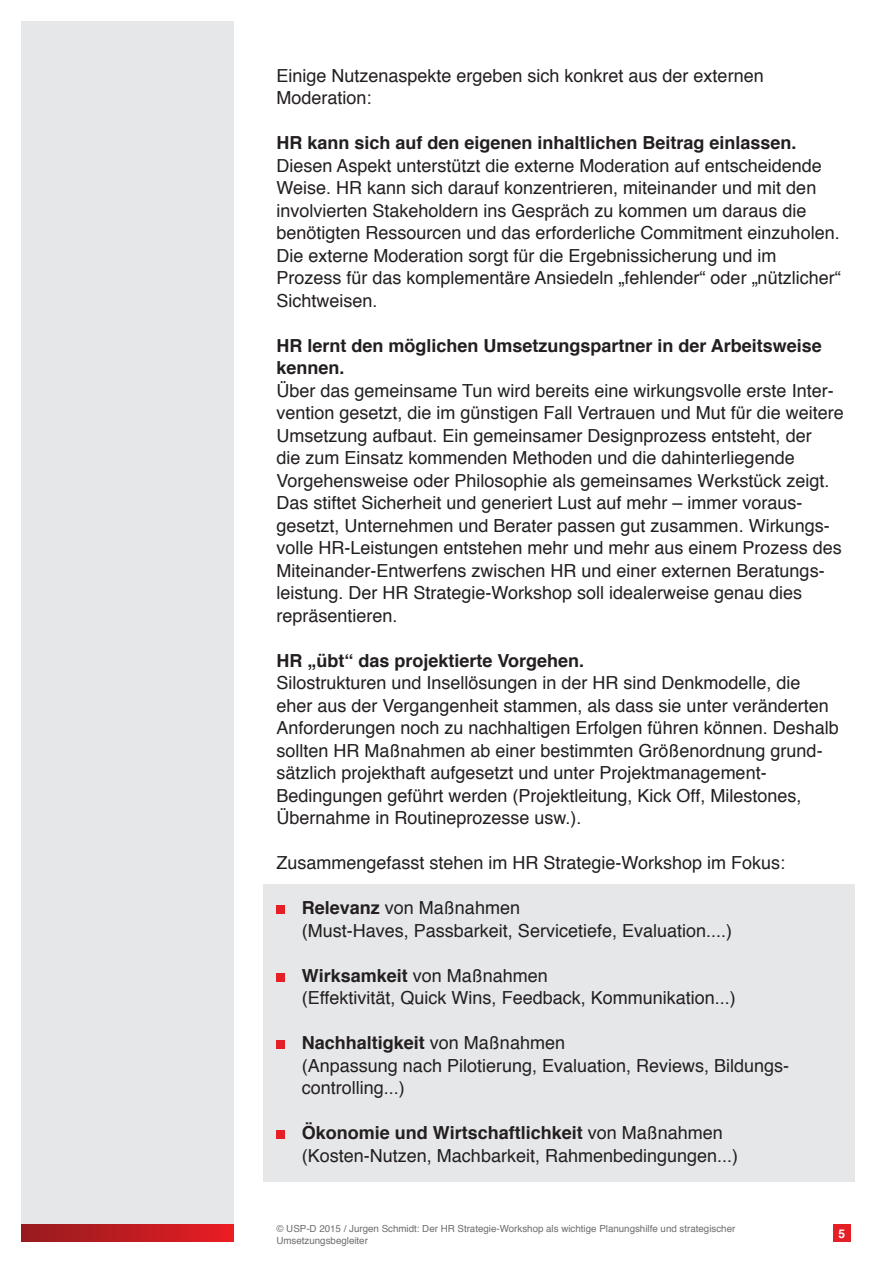
<style>
.page{position:relative;width:893px;height:1263px;background:#fff}
.page>*{position:absolute;margin:0;border:0;box-sizing:border-box;transform-origin:0 0}
.t1{font:18px/22.5px "Helvetica";color:#231f20}
.t2{font:700 18px/22.5px "Helvetica";color:#231f20}
.t3{font:700 12px "Helvetica";color:#fff}
.t4{font:9.75px/11.7px "Helvetica";color:#6c6d70}
.s1{font-weight:700}
</style>
<div class="page">
<div style="left:21px;top:21px;width:213px;height:1221px;background:#e6e7e9"></div>
<div style="left:833px;top:1225px;width:17px;height:17px;background:#e41f25"></div>
<div style="left:21px;top:1225px;width:213px;height:17px;background:linear-gradient(to right,#951b1e,#e91c24)"></div>
<div style="left:264px;top:884px;width:591px;height:298px;background:#e6e7e9"></div>
<div style="left:276px;top:906px;width:9px;height:8px;background:#e41f25"></div>
<div style="left:276px;top:973px;width:9px;height:9px;background:#e41f25"></div>
<div style="left:276px;top:1041px;width:9px;height:8px;background:#e41f25"></div>
<div style="left:276px;top:1131px;width:9px;height:8px;background:#e41f25"></div>
<p class="t1" style="left:276px;top:65px;width:489px">Einige Nutzenaspekte ergeben sich konkret aus der externen<br>Moderation:</p>
<p class="t2" style="left:276px;top:132px;width:522px">HR kann sich auf den eigenen inhaltlichen Beitrag einlassen.</p>
<p class="t1" style="left:276px;top:155px;width:566px">Diesen Aspekt unterstützt die externe Moderation auf entscheidende Weise. HR kann sich darauf konzentrieren, miteinander und mit den involvierten Stakeholdern ins Gespräch zu kommen um daraus die benötigten Ressourcen und das erforderliche Commitment einzuholen.<br>Die externe Moderation sorgt für die Ergebnissicherung und im Prozess für das komplementäre Ansiedeln „fehlender“ oder „nützlicher“ Sichtweisen.</p>
<p class="t2" style="left:276px;top:334px;width:547px">HR lernt den möglichen Umsetzungspartner in der Arbeitsweise kennen.</p>
<p class="t1" style="left:276px;top:380px;width:569px">Über das gemeinsame Tun wird bereits eine wirkungsvolle erste Inter&shy;vention gesetzt, die im günstigen Fall Vertrauen und Mut für die weitere Umsetzung aufbaut. Ein gemeinsamer Designprozess entsteht, der<br>die zum Einsatz kommenden Methoden und die dahinterliegende Vorgehensweise oder Philosophie als gemeinsames Werkstück zeigt.<br>Das stiftet Sicherheit und generiert Lust auf mehr – immer voraus&shy;gesetzt, Unternehmen und Berater passen gut zusammen. Wirkungs&shy;volle HR-Leistungen entstehen mehr und mehr aus einem Prozess des Miteinander-Entwerfens zwischen HR und einer externen Beratungs&shy;leistung. Der HR Strategie-Workshop soll idealerweise genau dies repräsentieren.</p>
<p class="t2" style="left:276px;top:649px;width:309px">HR „übt“ das projektierte Vorgehen.</p>
<p class="t1" style="left:276px;top:672px;width:564px">Silostrukturen und Insellösungen in der HR sind Denkmodelle, die eher aus der Vergangenheit stammen, als dass sie unter veränderten Anforderungen noch zu nachhaltigen Erfolgen führen können. Deshalb sollten HR Maßnahmen ab einer bestimmten Größenordnung grund&shy;sätzlich projekthaft aufgesetzt und unter Projektmanagement-Bedingungen geführt werden (Projektleitung, Kick Off, Milestones, Übernahme in Routineprozesse usw.).</p>
<p class="t1" style="left:276px;top:852px;width:510px">Zusammengefasst stehen im HR Strategie-Workshop im Fokus:</p>
<p class="t1" style="left:302px;top:897px;width:432px"><span class="s1">Relevanz</span> von Maßnahmen<br>(Must-Haves, Passbarkeit, Servicetiefe, Evaluation....)</p>
<p class="t1" style="left:302px;top:965px;width:435px"><span class="s1">Wirksamkeit</span> von Maßnahmen<br>(Effektivität, Quick Wins, Feedback, Kommunikation...)</p>
<p class="t1" style="left:302px;top:1032px;width:489px"><span class="s1">Nachhaltigkeit</span> von Maßnahmen<br>(Anpassung nach Pilotierung, Evaluation, Reviews, Bildungs&shy;controlling...)</p>
<p class="t1" style="left:302px;top:1122px;width:438px"><span class="s1">Ökonomie und Wirtschaftlichkeit</span> von Maßnahmen (Kosten-Nutzen, Machbarkeit, Rahmenbedingungen...)</p>
<p class="t4" style="left:276px;top:1223px;width:460px">© USP-D 2015 / Jurgen Schmidt: Der HR Strategie-Workshop als wichtige Planungshilfe und strategischer<br>Umsetzungsbegleiter</p>
<p class="t3" style="left:839px;top:1224px;width:8px">5</p>
</div>
